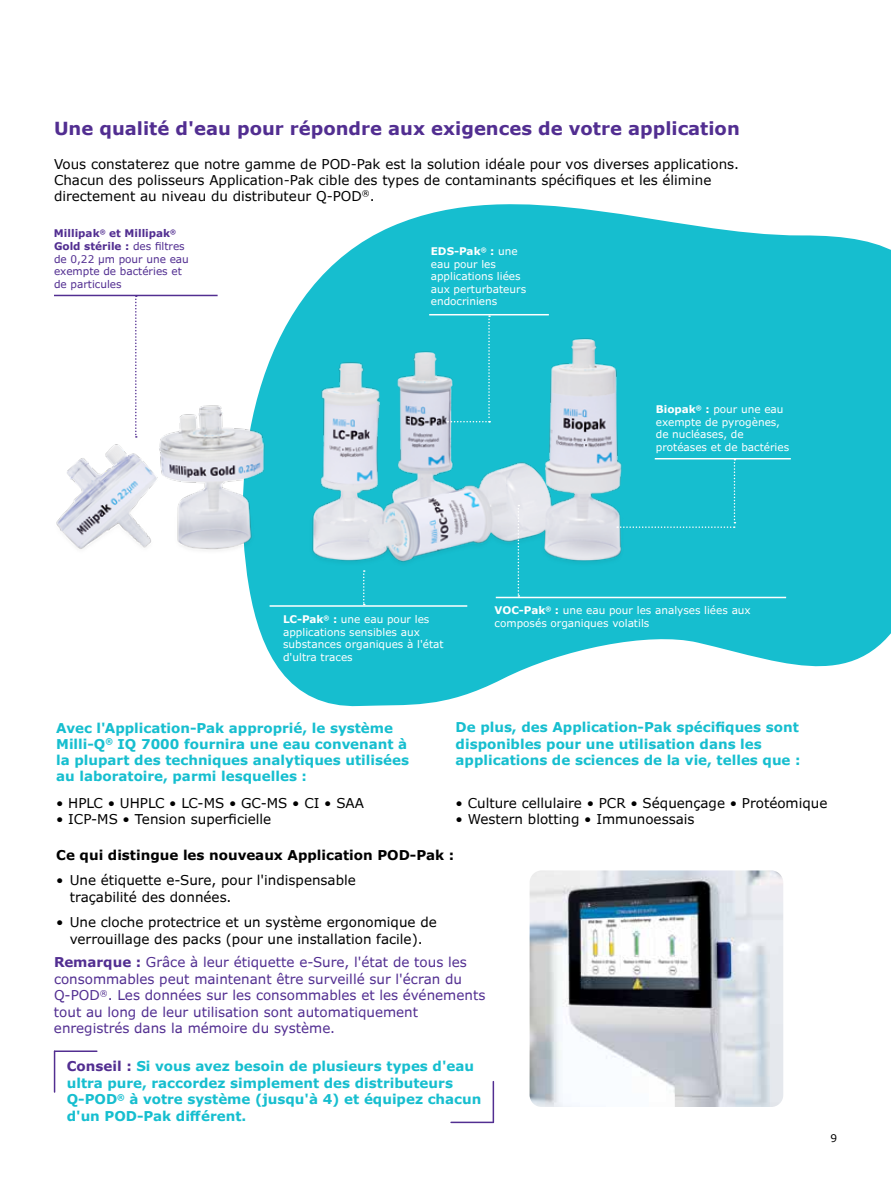
<style>
.page{position:relative;width:891px;height:1188px;background:#fff}
.page>*{position:absolute;margin:0;border:0;box-sizing:border-box;transform-origin:0 0}
.t1{font:700 18px "Verdana";color:#522e91}
.t2{font:700 13.5px/16.2px "Verdana Pro";color:#16becf}
.t3{font:13.5px/16.5px "Verdana Pro";color:#000}
.t4{font:13.5px/16.5px "Verdana Pro";color:#522e91}
.t5{font:13.5px/16.2px "Verdana";color:#000}
.t6{font:700 13.5px "Verdana Pro";color:#000}
.t7{font:10.5px/12.6px "Verdana Pro";color:#fff}
.t8{font:10.5px/12.6px "Verdana Pro";color:#522e91}
.t9{font:10.5px "Verdana Pro";color:#000}
.s1{font-weight:700}
.s2{color:#522e91}
</style>
<div class="page">
<svg style="left:248px;top:204px;width:643px;height:503px;fill:#16becf"></svg>
<img style="left:304px;top:330px;width:441px;height:253px">
<img style="left:56px;top:345px;width:212px;height:238px">
<svg style="left:135px;top:296px;width:2px;height:142px"></svg>
<svg style="left:447px;top:315px;width:43px;height:107px;background:#21bfcf"></svg>
<hr style="left:54px;top:295px;width:164px;height:1px;background:#522e91">
<hr style="left:429px;top:314px;width:120px;height:1px;background:#fff">
<hr style="left:655px;top:458px;width:136px;height:1px;background:#fff">
<svg style="left:363px;top:570px;width:2px;height:35px"></svg>
<svg style="left:518px;top:505px;width:1px;height:92px"></svg>
<div style="left:617px;top:459px;width:118px;height:69px;background:#16becf"></div>
<hr style="left:270px;top:605px;width:197px;height:2px;background:#fff">
<hr style="left:496px;top:597px;width:290px;height:1px;background:#fff">
<hr style="left:54px;top:1051px;width:1px;height:41px;background:#522e91">
<hr style="left:55px;top:1051px;width:42px;height:1px;background:#522e91">
<hr style="left:493px;top:1082px;width:1px;height:40px;background:#522e91">
<hr style="left:451px;top:1122px;width:42px;height:1px;background:#522e91">
<img style="left:530px;top:870px;width:253px;height:237px">
<h1 class="t1" style="left:54px;top:116px;width:687px">Une qualité d'eau pour répondre aux exigences de votre application</h1>
<p class="t5" style="left:54px;top:155px;width:687px">Vous constaterez que notre gamme de POD-Pak est la solution idéale pour vos diverses applications.<br>Chacun des polisseurs Application-Pak cible des types de contaminants spécifiques et les élimine directement au niveau du distributeur Q-POD<sup>®</sup>.</p>
<p class="t8" style="left:54px;top:228px;width:136px"><span class="s1">Millipak</span><sup>®</sup> <span class="s1">et Millipak</span><sup>®<br></sup><span class="s1">Gold stérile :</span> des filtres de 0,22 µm pour une eau exempte de bactéries et de particules</p>
<p class="t7" style="left:431px;top:245px;width:97px"><span class="s1">EDS-Pak</span><sup>®</sup> <span class="s1">:</span> une eau pour les applications liées aux perturbateurs endocriniens</p>
<p class="t7" style="left:656px;top:403px;width:135px"><span class="s1">Biopak</span><sup>®</sup> <span class="s1">:</span> pour une eau exempte de pyrogènes, de nucléases, de protéases et de bactéries</p>
<p class="t7" style="left:283px;top:613px;width:162px"><span class="s1">LC-Pak</span><sup>®</sup> <span class="s1">:</span> une eau pour les applications sensibles aux substances organiques à l'état d'ultra traces</p>
<p class="t7" style="left:495px;top:604px;width:258px"><span class="s1">VOC-Pak</span><sup>®</sup> <span class="s1">:</span> une eau pour les analyses liées aux composés organiques volatils</p>
<p class="t2" style="left:56px;top:720px;width:354px">Avec l'Application-Pak approprié, le système Milli-Q<sup>®</sup> IQ 7000 fournira une eau convenant à la plupart des techniques analytiques utilisées au laboratoire, parmi lesquelles :</p>
<p class="t3" style="left:56px;top:795px;width:309px">• HPLC • UHPLC • LC-MS • GC-MS • CI • SAA</p>
<p class="t3" style="left:56px;top:811px;width:217px">• ICP-MS • Tension superficielle</p>
<p class="t2" style="left:456px;top:720px;width:347px">De plus, des Application-Pak spécifiques sont disponibles pour une utilisation dans les applications de sciences de la vie, telles que :</p>
<p class="t3" style="left:456px;top:795px;width:373px">• Culture cellulaire • PCR • Séquençage • Protéomique</p>
<p class="t3" style="left:456px;top:811px;width:240px">• Western blotting • Immunoessais</p>
<p class="t6" style="left:56px;top:846px;width:400px">Ce qui distingue les nouveaux Application POD-Pak :</p>
<p class="t3" style="left:70px;top:872px;width:288px;text-indent:-14px">• Une étiquette e-Sure, pour l'indispensable traçabilité des données.</p>
<p class="t3" style="left:56px;top:914px;width:382px;text-align:center">• Une cloche protectrice et un système ergonomique de verrouillage des packs (pour une installation facile).</p>
<p class="t4" style="left:54px;top:954px;width:433px"><span class="s1">Remarque :</span> Grâce à leur étiquette e-Sure, l'état de tous les consommables peut maintenant être surveillé sur l'écran du Q-POD<sup>®</sup>. Les données sur les consommables et les événements tout au long de leur utilisation sont automatiquement enregistrés dans la mémoire du système.</p>
<p class="t2" style="left:67px;top:1058px;width:416px"><span class="s2">Conseil :</span> Si vous avez besoin de plusieurs types d'eau ultra pure, raccordez simplement des distributeurs Q-POD<sup>®</sup> à votre système (jusqu'à 4) et équipez chacun d'un POD-Pak différent.</p>
<p class="t9" style="left:830px;top:1131px;width:8px">9</p>
</div>
